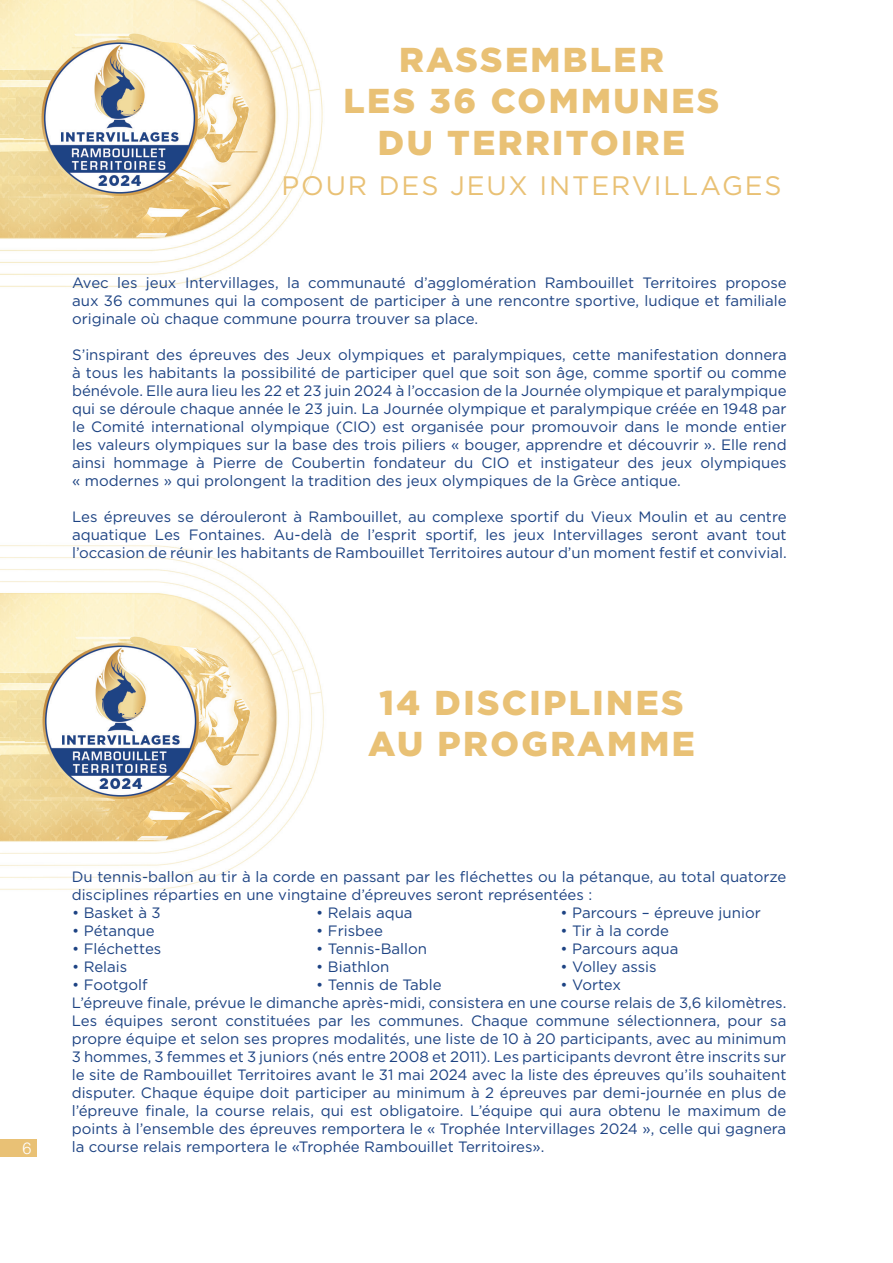
<style>
.page{position:relative;width:893px;height:1263px;background:#fff}
.page>*{position:absolute;margin:0;border:0;box-sizing:border-box;transform-origin:0 0}
.t1{font:900 34.5px/41.4px "Gotham";letter-spacing:.07em;color:#e9c175;text-align:center}
.t2{font:26.7px "Gotham";letter-spacing:.07em;color:#e9c175}
.t3{font:16.5px "N Haas Grotesk DS Pro 45 Lt";color:#fff}
.t4{font:15px/18px "Gotham";color:#1d4383;text-align:justify}
</style>
<div class="page">
<div style="left:0;top:1139px;width:37px;height:18px;background:#e9c175"></div>
<img style="left:0;top:545px;width:324px;height:345px">
<img style="left:0;top:0;width:323px;height:287px">
<hr style="left:892px;top:1198px;width:1px;height:31px;background:#e9c175">
<h1 class="t1" style="left:344px;top:39px;width:377px">RASSEMBLER<br>LES 36 COMMUNES<br>DU TERRITOIRE</h1>
<h2 class="t2" style="left:281px;top:169px;width:502px">POUR DES JEUX INTERVILLAGES</h2>
<p class="t4" style="left:72px;top:273px;width:716px">Avec les jeux Intervillages, la communauté d’agglomération Rambouillet Territoires propose aux 36 communes qui la composent de participer à une rencontre sportive, ludique et familiale originale où chaque commune pourra trouver sa place.</p>
<p class="t4" style="left:72px;top:345px;width:716px">S’inspirant des épreuves des Jeux olympiques et paralympiques, cette manifestation donnera à tous les habitants la possibilité de participer quel que soit son âge, comme sportif ou comme bénévole. Elle aura lieu les 22 et 23 juin 2024 à l’occasion de la Journée olympique et paralympique qui se déroule chaque année le 23 juin. La Journée olympique et paralympique créée en 1948 par le Comité international olympique (CIO) est organisée pour promouvoir dans le monde entier les valeurs olympiques sur la base des trois piliers « bouger, apprendre et découvrir ». Elle rend ainsi hommage à Pierre de Coubertin fondateur du CIO et instigateur des jeux olympiques « modernes » qui prolongent la tradition des jeux olympiques de la Grèce antique.</p>
<p class="t4" style="left:72px;top:507px;width:716px">Les épreuves se dérouleront à Rambouillet, au complexe sportif du Vieux Moulin et au centre aquatique Les Fontaines. Au-delà de l’esprit sportif, les jeux Intervillages seront avant tout l’occasion de réunir les habitants de Rambouillet Territoires autour d’un moment festif et convivial.</p>
<h1 class="t1" style="left:368px;top:681px;width:328px">14 DISCIPLINES<br>AU PROGRAMME</h1>
<p class="t3" style="left:23px;top:1139px;width:10px">6</p>
<p class="t4" style="left:72px;top:867px;width:716px">Du tennis-ballon au tir à la corde en passant par les fléchettes ou la pétanque, au total quatorze disciplines réparties en une vingtaine d’épreuves seront représentées :</p>
<p class="t4" style="left:72px;top:903px;width:90px">• Basket à 3</p>
<p class="t4" style="left:72px;top:921px;width:84px">• Pétanque</p>
<p class="t4" style="left:72px;top:939px;width:91px">• Fléchettes</p>
<p class="t4" style="left:72px;top:957px;width:57px">• Relais</p>
<p class="t4" style="left:72px;top:975px;width:77px">• Footgolf</p>
<p class="t4" style="left:316px;top:903px;width:98px">• Relais aqua</p>
<p class="t4" style="left:316px;top:921px;width:68px">• Frisbee</p>
<p class="t4" style="left:316px;top:939px;width:112px">• Tennis-Ballon</p>
<p class="t4" style="left:316px;top:957px;width:75px">• Biathlon</p>
<p class="t4" style="left:316px;top:975px;width:127px">• Tennis de Table</p>
<p class="t4" style="left:560px;top:903px;width:202px">• Parcours – épreuve junior</p>
<p class="t4" style="left:560px;top:921px;width:110px">• Tir à la corde</p>
<p class="t4" style="left:560px;top:939px;width:119px">• Parcours aqua</p>
<p class="t4" style="left:560px;top:957px;width:98px">• Volley assis</p>
<p class="t4" style="left:560px;top:975px;width:62px">• Vortex</p>
<p class="t4" style="left:72px;top:993px;width:716px;text-align:left">L’épreuve finale, prévue le dimanche après-midi, consistera en une course relais de 3,6 kilomètres.<br>Les équipes seront constituées par les communes. Chaque commune sélectionnera, pour sa propre équipe et selon ses propres modalités, une liste de 10 à 20 participants, avec au minimum 3 hommes, 3 femmes et 3 juniors (nés entre 2008 et 2011). Les participants devront être inscrits sur le site de Rambouillet Territoires avant le 31 mai 2024 avec la liste des épreuves qu’ils souhaitent disputer. Chaque équipe doit participer au minimum à 2 épreuves par demi-journée en plus de l’épreuve finale, la course relais, qui est obligatoire. L’équipe qui aura obtenu le maximum de points à l’ensemble des épreuves remportera le « Trophée Intervillages 2024 », celle qui gagnera la course relais remportera le «Trophée Rambouillet Territoires».</p>
</div>
